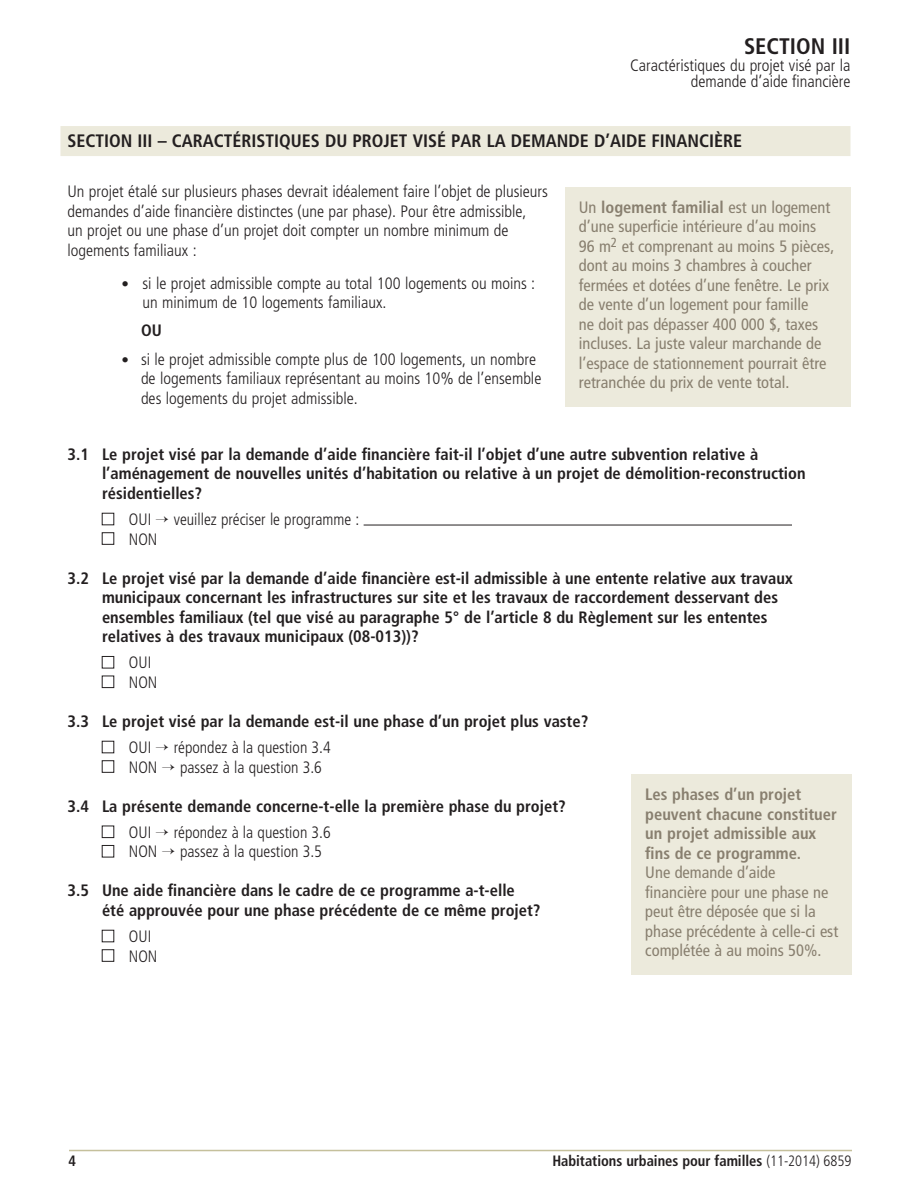
<style>
.page{position:relative;width:918px;height:1188px;background:#fff}
.page>*{position:absolute;margin:0;border:0;box-sizing:border-box;transform-origin:0 0}
.t1{font:700 condensed 22.5px "Frutiger";color:#231f20}
.Bandeau_beige{font:700 condensed 18px "Frutiger";color:#231f20}
.t2{font:700 condensed 16.5px/19.5px "Frutiger";color:#231f20}
.t3{font:300 condensed 16.5px/19.5px "Frutiger";color:#231f20}
.t4{font:condensed 16.5px/19.5px "Frutiger";color:#887f6f}
.t5{font:700 condensed 15px "Frutiger";letter-spacing:-.005em;color:#231f20}
.s1{font-size:15px}
.s2{font-weight:700}
.s3{font-weight:300}
</style>
<div class="page">
<hr style="left:69px;top:1150px;width:783px;height:1px;background:#c5c09c">
<div style="left:60px;top:126px;width:790px;height:30px;background:#eceadc"></div>
<hr style="left:364px;top:525px;width:428px;height:1px;background:#231f20">
<div style="left:102px;top:533px;width:12px;height:12px;border:1px solid #231f20"></div>
<div style="left:102px;top:656px;width:12px;height:12px;border:1px solid #231f20"></div>
<div style="left:102px;top:676px;width:12px;height:12px;border:1px solid #231f20"></div>
<div style="left:102px;top:761px;width:12px;height:12px;border:1px solid #231f20"></div>
<div style="left:102px;top:826px;width:12px;height:12px;border:1px solid #231f20"></div>
<div style="left:102px;top:845px;width:12px;height:12px;border:1px solid #231f20"></div>
<div style="left:102px;top:950px;width:12px;height:12px;border:1px solid #231f20"></div>
<div style="left:565px;top:187px;width:285px;height:219px;background:#eceadc"></div>
<div style="left:632px;top:774px;width:220px;height:201px;background:#eceadc"></div>
<p class="t1" style="left:744px;top:33px;width:108px">SECTION III</p>
<p class="t3" style="left:630px;top:57px;width:222px;line-height:16.5px;text-align:right">Caractéristiques du projet visé par la demande d’aide financière</p>
<p class="Bandeau_beige" style="left:68px;top:131px;width:676px">SECTION III – CARACTÉRISTIQUES DU PROJET VISÉ PAR LA DEMANDE D’AIDE FINANCIÈRE</p>
<p class="t3" style="left:68px;top:182px;width:482px">Un projet étalé sur plusieurs phases devrait idéalement faire l’objet de plusieurs demandes d’aide financière distinctes (une par phase). Pour être admissible,<br>un projet ou une phase d’un projet doit compter un nombre minimum de logements familiaux :</p>
<p class="t3" style="left:143px;top:274px;width:394px;text-indent:-21px"><span class="s1">•</span> si le projet admissible compte au total 100 logements ou moins : un minimum de 10 logements familiaux.</p>
<p class="t2" style="left:141px;top:321px;width:22px">OU</p>
<p class="t3" style="left:141px;top:349px;width:402px;text-indent:-20px"><span class="s1">•</span> si le projet admissible compte plus de 100 logements, un nombre de logements familiaux représentant au moins 10% de l’ensemble des logements du projet admissible.</p>
<p class="t4" style="left:579px;top:197px;width:257px">Un <span class="s2">logement familial</span> est un logement d’une superficie intérieure d’au moins 96 m<sup>2</sup> et comprenant au moins 5 pièces, dont au moins 3 chambres à coucher fermées et dotées d’une fenêtre. Le prix de vente d’un logement pour famille<br>ne doit pas dépasser 400 000 $, taxes incluses. La juste valeur marchande de l’espace de stationnement pourrait être retranchée du prix de vente total.</p>
<p class="t2" style="left:102px;top:444px;width:705px;text-indent:-34px">3.1 Le projet visé par la demande d’aide financière fait-il l’objet d’une autre subvention relative à l’aménagement de nouvelles unités d’habitation ou relative à un projet de démolition-reconstruction résidentielles?</p>
<p class="t3" style="left:129px;top:510px;width:232px">OUI → veuillez préciser le programme :</p>
<p class="t3" style="left:129px;top:529px;width:30px">NON</p>
<p class="t2" style="left:102px;top:568px;width:692px;text-indent:-34px">3.2 Le projet visé par la demande d’aide financière est-il admissible à une entente relative aux travaux municipaux concernant les infrastructures sur site et les travaux de raccordement desservant des ensembles familiaux (tel que visé au paragraphe 5° de l’article 8 du Règlement sur les ententes relatives à des travaux municipaux (08-013))?</p>
<p class="t3" style="left:129px;top:653px;width:24px">OUI</p>
<p class="t3" style="left:129px;top:673px;width:30px">NON</p>
<p class="t2" style="left:68px;top:711px;width:522px">3.3 Le projet visé par la demande est-il une phase d’un projet plus vaste?</p>
<p class="t3" style="left:129px;top:738px;width:203px">OUI → répondez à la question 3.4</p>
<p class="t3" style="left:129px;top:757px;width:194px">NON → passez à la question 3.6</p>
<p class="t2" style="left:68px;top:796px;width:500px">3.4 La présente demande concerne-t-elle la première phase du projet?</p>
<p class="t3" style="left:129px;top:823px;width:203px">OUI → répondez à la question 3.6</p>
<p class="t3" style="left:129px;top:842px;width:194px">NON → passez à la question 3.5</p>
<p class="t2" style="left:102px;top:881px;width:440px;text-indent:-34px">3.5 Une aide financière dans le cadre de ce programme a-t-elle été approuvée pour une phase précédente de ce même projet?</p>
<p class="t3" style="left:129px;top:927px;width:24px">OUI</p>
<p class="t3" style="left:129px;top:946px;width:30px">NON</p>
<p class="t4" style="left:645px;top:785px;width:195px"><span class="s2">Les phases d’un projet peuvent chacune constituer un projet admissible aux fins de ce programme.<br></span>Une demande d’aide financière pour une phase ne peut être déposée que si la phase précédente à celle-ci est complétée à au moins 50%.</p>
<p class="t5" style="left:68px;top:1152px;width:9px">4</p>
<p class="t5" style="left:552px;top:1152px;width:300px">Habitations urbaines pour familles <span class="s3">(11-2014) 6859</span></p>
</div>
